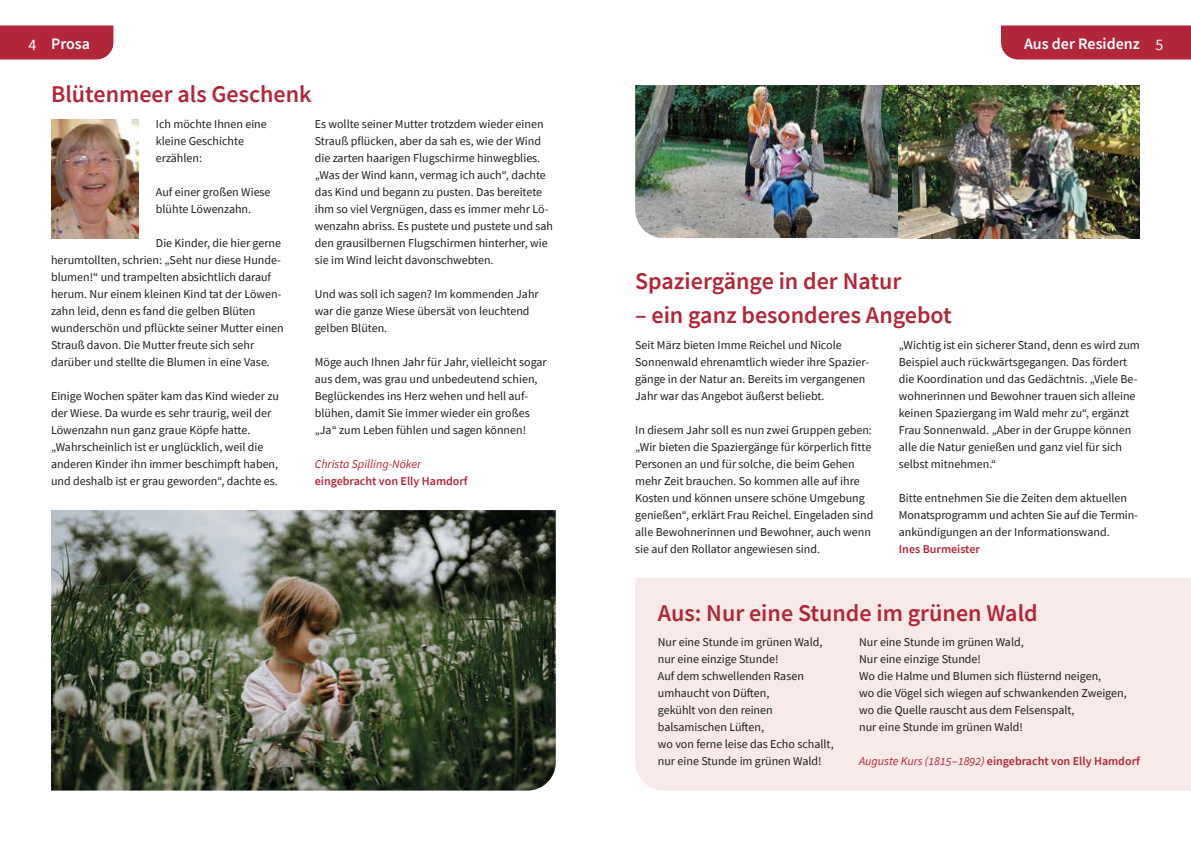
<style>
.page{position:relative;width:1191px;height:842px;background:#fff}
.page>*{position:absolute;margin:0;border:0;box-sizing:border-box;transform-origin:0 0}
.t1{font:600 24px "Source Sans Pro";color:#b12638}
.t2{font:600 16px "Source Sans Pro";color:#fff}
.t3{font:12px/17px "Source Sans Pro";color:#1d1d1b}
.t4{font:600 12px "Source Sans Pro";color:#b12638}
.t5{font:italic 12px "Source Sans Pro";color:#b12638}
.s1{font-weight:400}
.s2{font-weight:400;font-style:italic}
</style>
<div class="page">
<div style="left:0;top:26px;width:113px;height:34px;background:#b12638"></div>
<div style="left:1001px;top:25px;width:190px;height:35px;background:#b12638"></div>
<img style="left:51px;top:119px;width:88px;height:119px">
<div style="left:635px;top:578px;width:556px;height:213px;background:#f7eae8"></div>
<img style="left:635px;top:85px;width:264px;height:153px">
<img style="left:899px;top:85px;width:241px;height:153px">
<img style="left:51px;top:510px;width:505px;height:281px">
<h2 class="t2" style="left:28px;top:33px;width:63px"><span class="s1">4</span> Prosa</h2>
<h2 class="t2" style="left:1024px;top:33px;width:141px">Aus der Residenz <span class="s1">5</span></h2>
<h1 class="t1" style="left:51px;top:78px;width:262px">Blütenmeer als Geschenk</h1>
<p class="t3" style="left:156px;top:115px;width:112px">Ich möchte Ihnen eine kleine Geschichte erzählen:</p>
<p class="t3" style="left:156px;top:183px;width:116px">Auf einer großen Wiese blühte Löwenzahn.</p>
<p class="t3" style="left:51px;top:234px;width:234px;text-indent:105px">Die Kinder, die hier gerne herumtollten, schrien: „Seht nur diese Hunde&shy;blumen!“ und trampelten absichtlich darauf herum. Nur einem kleinen Kind tat der Löwen&shy;zahn leid, denn es fand die gelben Blüten wunderschön und pflückte seiner Mutter einen Strauß davon. Die Mutter freute sich sehr darüber und stellte die Blumen in eine Vase.</p>
<p class="t3" style="left:51px;top:387px;width:229px">Einige Wochen später kam das Kind wieder zu der Wiese. Da wurde es sehr traurig, weil der Löwenzahn nun ganz graue Köpfe hatte. „Wahrscheinlich ist er unglücklich, weil die anderen Kinder ihn immer beschimpft haben, und deshalb ist er grau geworden“, dachte es.</p>
<p class="t3" style="left:315px;top:115px;width:240px">Es wollte seiner Mutter trotzdem wieder einen Strauß pflücken, aber da sah es, wie der Wind die zarten haarigen Flugschirme hinwegblies. „Was der Wind kann, vermag ich auch“, dachte das Kind und begann zu pusten. Das bereitete ihm so viel Vergnügen, dass es immer mehr Lö&shy;wenzahn abriss. Es pustete und pustete und sah den grausilbernen Flugschirmen hinterher, wie sie im Wind leicht davonschwebten.</p>
<p class="t3" style="left:315px;top:285px;width:225px">Und was soll ich sagen? Im kommenden Jahr war die ganze Wiese übersät von leuchtend gelben Blüten.</p>
<p class="t3" style="left:315px;top:353px;width:233px">Möge auch Ihnen Jahr für Jahr, vielleicht sogar aus dem, was grau und unbedeutend schien, Beglückendes ins Herz wehen und hell auf&shy;blühen, damit Sie immer wieder ein großes „Ja“ zum Leben fühlen und sagen können!</p>
<p class="t5" style="left:315px;top:456px;width:108px">Christa Spilling-Nöker</p>
<p class="t4" style="left:315px;top:473px;width:154px">eingebracht von Elly Hamdorf</p>
<h1 class="t1" style="left:635px;top:265px;width:268px">Spaziergänge in der Natur</h1>
<h1 class="t1" style="left:635px;top:299px;width:318px">– ein ganz besonderes Angebot</h1>
<p class="t3" style="left:635px;top:336px;width:235px">Seit März bieten Imme Reichel und Nicole Sonnenwald ehrenamtlich wieder ihre Spazier&shy;gänge in der Natur an. Bereits im vergangenen Jahr war das Angebot äußerst beliebt.</p>
<p class="t3" style="left:635px;top:421px;width:240px">In diesem Jahr soll es nun zwei Gruppen geben: „Wir bieten die Spaziergänge für körperlich fitte Personen an und für solche, die beim Gehen mehr Zeit brauchen. So kommen alle auf ihre Kosten und können unsere schöne Umgebung genießen“, erklärt Frau Reichel. Eingeladen sind alle Bewohnerinnen und Bewohner, auch wenn sie auf den Rollator angewiesen sind.</p>
<p class="t3" style="left:899px;top:336px;width:242px">„Wichtig ist ein sicherer Stand, denn es wird zum Beispiel auch rückwärtsgegangen. Das fördert die Koordination und das Gedächtnis. „Viele Be&shy;wohnerinnen und Bewohner trauen sich alleine keinen Spaziergang im Wald mehr zu“, ergänzt Frau Sonnenwald. „Aber in der Gruppe können alle die Natur genießen und ganz viel für sich selbst mitnehmen.“</p>
<p class="t3" style="left:899px;top:489px;width:240px">Bitte entnehmen Sie die Zeiten dem aktuellen<br>Monatsprogramm und achten Sie auf die Termin&shy;ankündigungen an der Informationswand.</p>
<p class="t4" style="left:899px;top:541px;width:83px">Ines Burmeister</p>
<h1 class="t1" style="left:658px;top:597px;width:381px">Aus: Nur eine Stunde im grünen Wald</h1>
<p class="t3" style="left:658px;top:633px;width:177px">Nur eine Stunde im grünen Wald, nur eine einzige Stunde!<br>Auf dem schwellenden Rasen umhaucht von Düften,<br>gekühlt von den reinen balsamischen Lüften,<br>wo von ferne leise das Echo schallt, nur eine Stunde im grünen Wald!</p>
<p class="t3" style="left:859px;top:633px;width:269px">Nur eine Stunde im grünen Wald,<br>Nur eine einzige Stunde!<br>Wo die Halme und Blumen sich flüsternd neigen,<br>wo die Vögel sich wiegen auf schwankenden Zweigen, wo die Quelle rauscht aus dem Felsenspalt,<br>nur eine Stunde im grünen Wald!</p>
<p class="t4" style="left:859px;top:753px;width:282px"><span class="s2">Auguste Kurs (1815–1892)</span> eingebracht von Elly Hamdorf</p>
</div>
